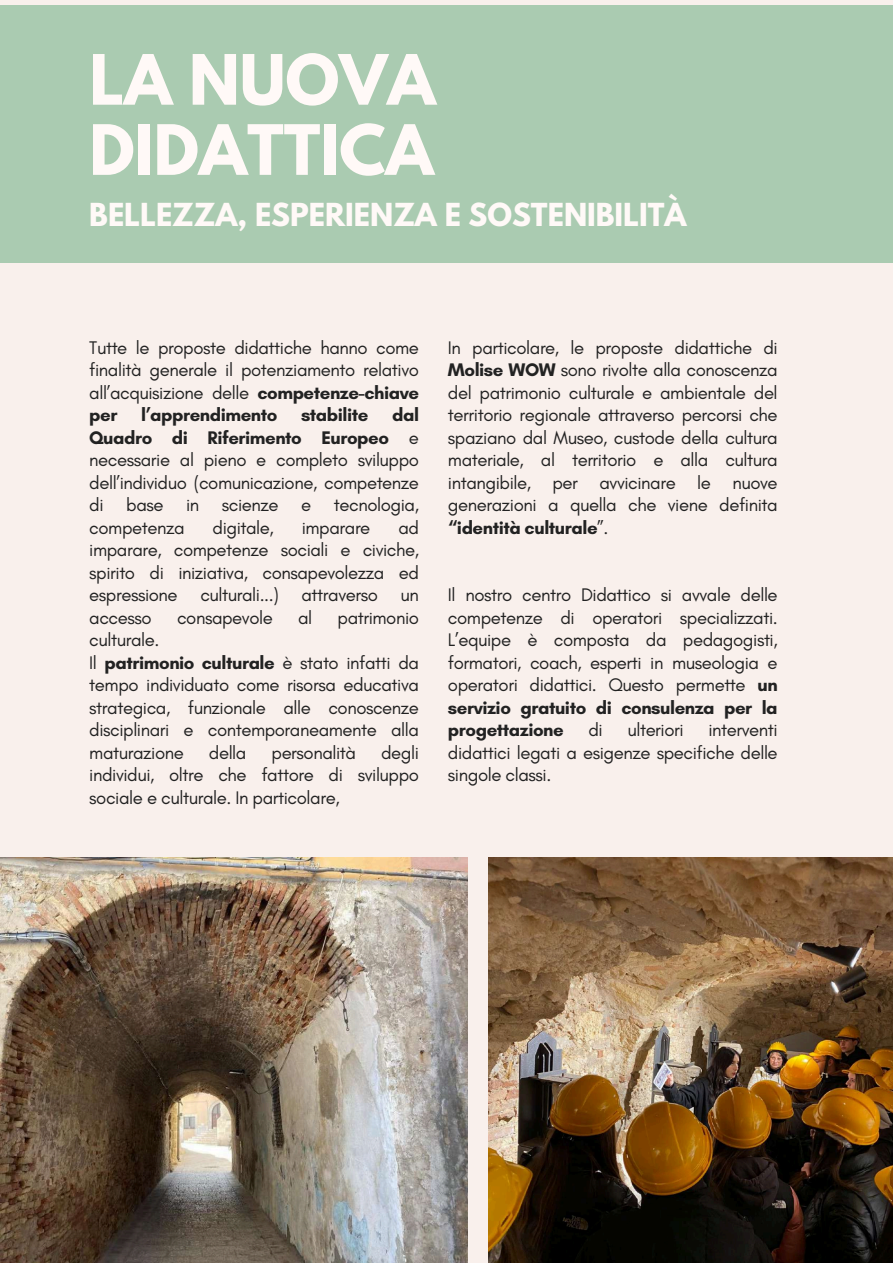
<style>
.page{position:relative;width:893px;height:1263px;background:#f9f0ec}
.page>*{position:absolute;margin:0;border:0;box-sizing:border-box;transform-origin:0 0}
.t1{font:700 61.43px/70.1px "League Spartan";color:#fff9f7}
.t2{font:700 28.05px "League Spartan";color:#fff9f7}
.t3{font:18.6px/22.5px "Glacial Indifference";letter-spacing:-.025em;color:#222;text-align:justify}
.t4{font:700 18.6px "Glacial Indifference";letter-spacing:-.025em;color:#222}
.s1{font-weight:700}
</style>
<div class="page">
<div style="left:0;top:5px;width:893px;height:257px;background:#aacbb1"></div>
<img style="left:0;top:857px;width:467px;height:406px">
<img style="left:489px;top:857px;width:404px;height:406px">
<h1 class="t1" style="left:89px;top:53px;width:348px">LA NUOVA<br>DIDATTICA</h1>
<h2 class="t2" style="left:89px;top:200px;width:598px">BELLEZZA, ESPERIENZA E SOSTENIBILITÀ</h2>
<p class="t3" style="left:89px;top:336px;width:331px">Tutte le proposte didattiche hanno come finalità generale il potenziamento relativo all’acquisizione delle <span class="s1">competenze-chiave per</span></p>
<p class="t3" style="left:89px;top:403px;width:331px;text-indent:303px"><span class="s1">dal Quadro di Riferimento Europeo</span> e necessarie al pieno e completo sviluppo dell’individuo (comunicazione, competenze di base in scienze e tecnologia, competenza</p>
<p class="t4" style="left:141px;top:403px;width:138px">l’apprendimento</p>
<p class="t4" style="left:301px;top:403px;width:69px">stabilite</p>
<p class="t3" style="left:89px;top:516px;width:331px;text-indent:309px">ad imparare, competenze sociali e civiche, spirito di iniziativa, consapevolezza ed espressione culturali...) attraverso un accesso</p>
<p class="t3" style="left:213px;top:516px;width:63px">digitale,</p>
<p class="t3" style="left:302px;top:516px;width:70px">imparare</p>
<p class="t3" style="left:177px;top:606px;width:97px">consapevole</p>
<p class="t3" style="left:298px;top:606px;width:16px">al</p>
<p class="t3" style="left:338px;top:606px;width:83px">patrimonio</p>
<p class="t3" style="left:89px;top:628px;width:331px;text-align:left">culturale.<br>Il <span class="s1">patrimonio culturale</span> è stato infatti da tempo individuato come risorsa educativa strategica, funzionale alle conoscenze disciplinari e contemporaneamente alla maturazione</p>
<p class="t3" style="left:89px;top:741px;width:331px;text-indent:292px">degli individui, oltre che fattore di sviluppo sociale e culturale. In particolare,</p>
<p class="t3" style="left:209px;top:741px;width:39px">della</p>
<p class="t3" style="left:271px;top:741px;width:80px">personalità</p>
<p class="t3" style="left:448px;top:336px;width:331px">In particolare, le proposte didattiche di <span class="s1">Molise WOW</span> sono rivolte alla conoscenza del patrimonio culturale e ambientale del territorio regionale attraverso percorsi che spaziano dal Museo, custode della cultura materiale, al territorio e alla cultura intangibile, per avvicinare le nuove generazioni a quella che viene definita <span class="s1">“identità culturale</span>”.</p>
<p class="t3" style="left:448px;top:583px;width:331px">Il nostro centro Didattico si avvale delle competenze di operatori specializzati.<br>L’equipe è composta da pedagogisti, formatori, coach, esperti in museologia e operatori didattici. Questo permette <span class="s1">un servizio gratuito di consulenza per la progettazione</span></p>
<p class="t3" style="left:588px;top:718px;width:16px">di</p>
<p class="t3" style="left:627px;top:718px;width:58px">ulteriori</p>
<p class="t3" style="left:448px;top:718px;width:331px;text-indent:260px">interventi didattici legati a esigenze specifiche delle singole classi.</p>
</div>
